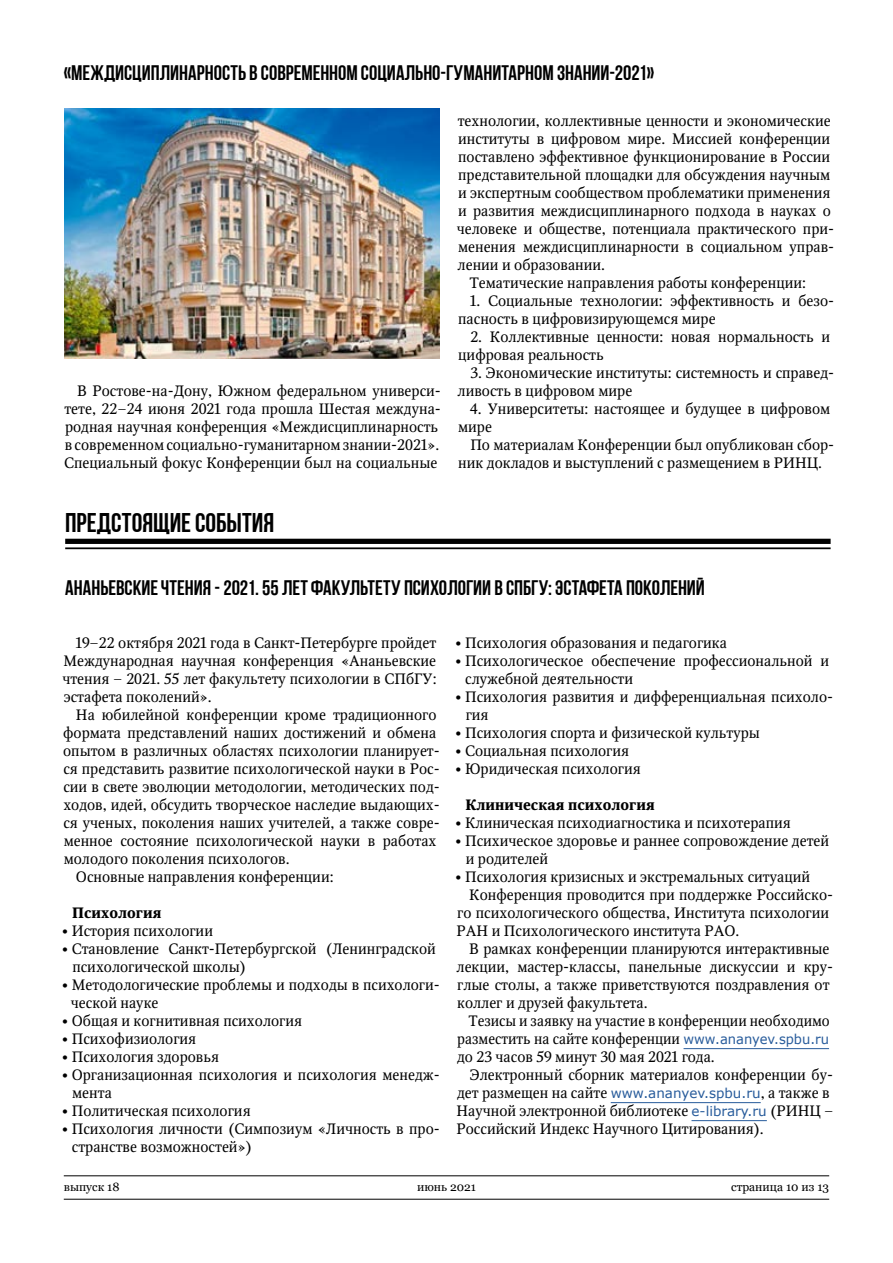
<style>
.page{position:relative;width:893px;height:1263px;background:#fff}
.page>*{position:absolute;margin:0;border:0;box-sizing:border-box;transform-origin:0 0}
.t1{font:27px "Bebas Neue Cyrillic";letter-spacing:.005em;color:#000}
.t2{font:21px "Bebas Neue Cyrillic";color:#000}
.t3{font:15px/18px "Octava";color:#000}
.t4{font:700 15px "Octava";color:#000}
.t5{font:12px "Georgia";color:#000}
.s1{font-family:"MS Reference Sans Serif";font-size:13.5px;color:#275b9b}
</style>
<div class="page">
<hr style="left:64px;top:1175px;width:765px;height:1px;background:#000">
<hr style="left:64px;top:1199px;width:765px;height:1px;background:#000">
<img style="left:65px;top:109px;width:374px;height:249px">
<hr style="left:683px;top:1048px;width:146px;height:1px;background:#275b9b">
<hr style="left:611px;top:1102px;width:150px;height:1px;background:#275b9b">
<hr style="left:691px;top:1120px;width:76px;height:1px;background:#275b9b">
<div style="left:65px;top:539px;width:766px;height:5px;background:#000"></div>
<hr style="left:65px;top:547px;width:766px;height:2px;background:#000">
<h2 class="t2" style="left:64px;top:61px;width:592px">«МЕЖДИСЦИПЛИНАРНОСТЬ В СОВРЕМЕННОМ СОЦИАЛЬНО-ГУМАНИТАРНОМ ЗНАНИИ-2021»</h2>
<p class="t3" style="left:64px;top:382px;width:378px;text-indent:13px">В Ростове-на-Дону, Южном федеральном универси&shy;тете, 22–24 июня 2021 года прошла Шестая междуна&shy;родная научная конференция «Междисциплинарность в современном социально-гуманитарном знании-2021».<br>Специальный фокус Конференции был на социальные</p>
<h1 class="t1" style="left:65px;top:507px;width:211px">предстоящИЕ СОБЫТИЯ</h1>
<p class="t3" style="left:458px;top:112px;width:374px">технологии, коллективные ценности и экономические</p>
<p class="t3" style="left:458px;top:130px;width:374px">институты в цифровом мире. Миссией конференции</p>
<p class="t3" style="left:458px;top:148px;width:374px">поставлено эффективное функционирование в России</p>
<p class="t3" style="left:458px;top:166px;width:373px">представительной площадки для обсуждения научным</p>
<p class="t3" style="left:458px;top:184px;width:374px">и экспертным сообществом проблематики применения</p>
<p class="t3" style="left:458px;top:202px;width:374px">и развития междисциплинарного подхода в науках о</p>
<p class="t3" style="left:457px;top:220px;width:379px">человеке и обществе, потенциала практического при-</p>
<p class="t3" style="left:458px;top:238px;width:378px">менения междисциплинарности в социальном управ-</p>
<p class="t3" style="left:458px;top:256px;width:149px">лении и образовании.</p>
<p class="t3" style="left:469px;top:274px;width:338px">Тематические направления работы конференции:</p>
<p class="t3" style="left:458px;top:292px;width:377px;text-indent:12px">1. Социальные технологии: эффективность и безо&shy;пасность в цифровизирующемся мире</p>
<p class="t3" style="left:458px;top:328px;width:374px;text-indent:12px">2. Коллективные ценности: новая нормальность и цифровая реальность</p>
<p class="t3" style="left:458px;top:364px;width:378px;text-indent:13px">3. Экономические институты: системность и справед&shy;ливость в цифровом мире</p>
<p class="t3" style="left:458px;top:400px;width:374px;text-indent:12px">4. Университеты: настоящее и будущее в цифровом мире</p>
<p class="t3" style="left:458px;top:436px;width:377px;text-indent:12px">По материалам Конференции был опубликован сбор&shy;ник докладов и выступлений с размещением в РИНЦ.</p>
<h2 class="t2" style="left:65px;top:576px;width:641px">АНАНЬЕВСКИЕ ЧТЕНИЯ - 2021. 55 ЛЕТ ФАКУЛЬТЕТУ ПСИХОЛОГИИ В СПБГУ: ЭСТАФЕТА ПОКОЛЕНИЙ</h2>
<p class="t3" style="left:62px;top:634px;width:376px;text-align:justify;text-indent:13px">19–22 октября 2021 года в Санкт-Петербурге пройдет Международная научная конференция «Ананьевские чтения – 2021. 55 лет факультету психологии в СПбГУ: эстафета поколений».</p>
<p class="t3" style="left:76px;top:706px;width:362px">На юбилейной конференции кроме традиционного</p>
<p class="t3" style="left:63px;top:724px;width:375px">формата представлений наших достижений и обмена</p>
<p class="t3" style="left:63px;top:742px;width:378px">опытом в различных областях психологии планирует-</p>
<p class="t3" style="left:63px;top:760px;width:378px">ся представить развитие психологической науки в Рос-</p>
<p class="t3" style="left:63px;top:778px;width:378px">сии в свете эволюции методологии, методических под-</p>
<p class="t3" style="left:63px;top:796px;width:378px">ходов, идей, обсудить творческое наследие выдающих-</p>
<p class="t3" style="left:63px;top:814px;width:378px">ся ученых, поколения наших учителей, а также совре-</p>
<p class="t3" style="left:64px;top:832px;width:374px">менное состояние психологической науки в работах</p>
<p class="t3" style="left:64px;top:850px;width:227px">молодого поколения психологов.</p>
<p class="t3" style="left:76px;top:868px;width:259px">Основные направления конференции:</p>
<p class="t4" style="left:72px;top:904px;width:91px">Психология</p>
<p class="t3" style="left:59px;top:922px;width:156px">•История психологии</p>
<p class="t3" style="left:72px;top:940px;width:365px;text-indent:-14px">•Становление Санкт-Петербургской (Ленинградской психологической школы)</p>
<p class="t3" style="left:71px;top:976px;width:370px;text-indent:-12px">•Методологические проблемы и подходы в психологи&shy;ческой науке</p>
<p class="t3" style="left:59px;top:1012px;width:245px">•Общая и когнитивная психология</p>
<p class="t3" style="left:59px;top:1030px;width:139px">•Психофизиология</p>
<p class="t3" style="left:59px;top:1048px;width:162px">•Психология здоровья</p>
<p class="t3" style="left:72px;top:1066px;width:367px;text-indent:-14px">•Организационная психология и психология менедж&shy;мента</p>
<p class="t3" style="left:59px;top:1102px;width:194px">•Политическая психология</p>
<p class="t3" style="left:72px;top:1120px;width:369px;text-indent:-13px">•Психология личности (Симпозиум «Личность в про&shy;странстве возможностей»)</p>
<p class="t3" style="left:452px;top:634px;width:277px">•Психология образования и педагогика</p>
<p class="t3" style="left:465px;top:652px;width:366px;text-indent:-13px">•Психологическое обеспечение профессиональной и служебной деятельности</p>
<p class="t3" style="left:466px;top:688px;width:369px;text-indent:-14px">•Психология развития и дифференциальная психоло&shy;гия</p>
<p class="t3" style="left:452px;top:724px;width:310px">•Психология спорта и физической культуры</p>
<p class="t3" style="left:452px;top:742px;width:179px">•Социальная психология</p>
<p class="t3" style="left:452px;top:760px;width:190px">•Юридическая психология</p>
<p class="t4" style="left:465px;top:796px;width:191px">Клиническая психология</p>
<p class="t3" style="left:452px;top:814px;width:340px">•Клиническая психодиагностика и психотерапия</p>
<p class="t3" style="left:466px;top:832px;width:365px;text-indent:-14px">•Психическое здоровье и раннее сопровождение детей и родителей</p>
<p class="t3" style="left:452px;top:868px;width:360px">•Психология кризисных и экстремальных ситуаций</p>
<p class="t3" style="left:469px;top:886px;width:365px">Конференция проводится при поддержке Российско-</p>
<p class="t3" style="left:457px;top:904px;width:374px">го психологического общества, Института психологии</p>
<p class="t3" style="left:457px;top:922px;width:284px">РАН и Психологического института РАО.</p>
<p class="t3" style="left:469px;top:940px;width:362px">В рамках конференции планируются интерактивные</p>
<p class="t3" style="left:457px;top:958px;width:378px">лекции, мастер-классы, панельные дискуссии и кру-</p>
<p class="t3" style="left:457px;top:976px;width:374px">глые столы, а также приветствуются поздравления от</p>
<p class="t3" style="left:457px;top:994px;width:192px">коллег и друзей факультета.</p>
<p class="t3" style="left:468px;top:1012px;width:363px">Тезисы и заявку на участие в конференции необходимо</p>
<p class="t3" style="left:457px;top:1030px;width:373px">разместить на сайте конференции <span class="s1">www.ananyev.spbu.ru</span></p>
<p class="t3" style="left:457px;top:1048px;width:259px">до 23 часов 59 минут 30 мая 2021 года.</p>
<p class="t3" style="left:470px;top:1066px;width:365px">Электронный сборник материалов конференции бу-</p>
<p class="t3" style="left:457px;top:1084px;width:374px">дет размещен на сайте <span class="s1">www.ananyev.spbu.ru</span>, а также в</p>
<p class="t3" style="left:457px;top:1102px;width:378px">Научной электронной библиотеке <span class="s1">e-library.ru</span> (РИНЦ –</p>
<p class="t3" style="left:457px;top:1120px;width:309px">Российский Индекс Научного Цитирования).</p>
<p class="t5" style="left:64px;top:1179px;width:57px">выпуск 18</p>
<p class="t5" style="left:417px;top:1179px;width:60px">июнь 2021</p>
<p class="t5" style="left:731px;top:1179px;width:99px">страница 10 из 13</p>
</div>
